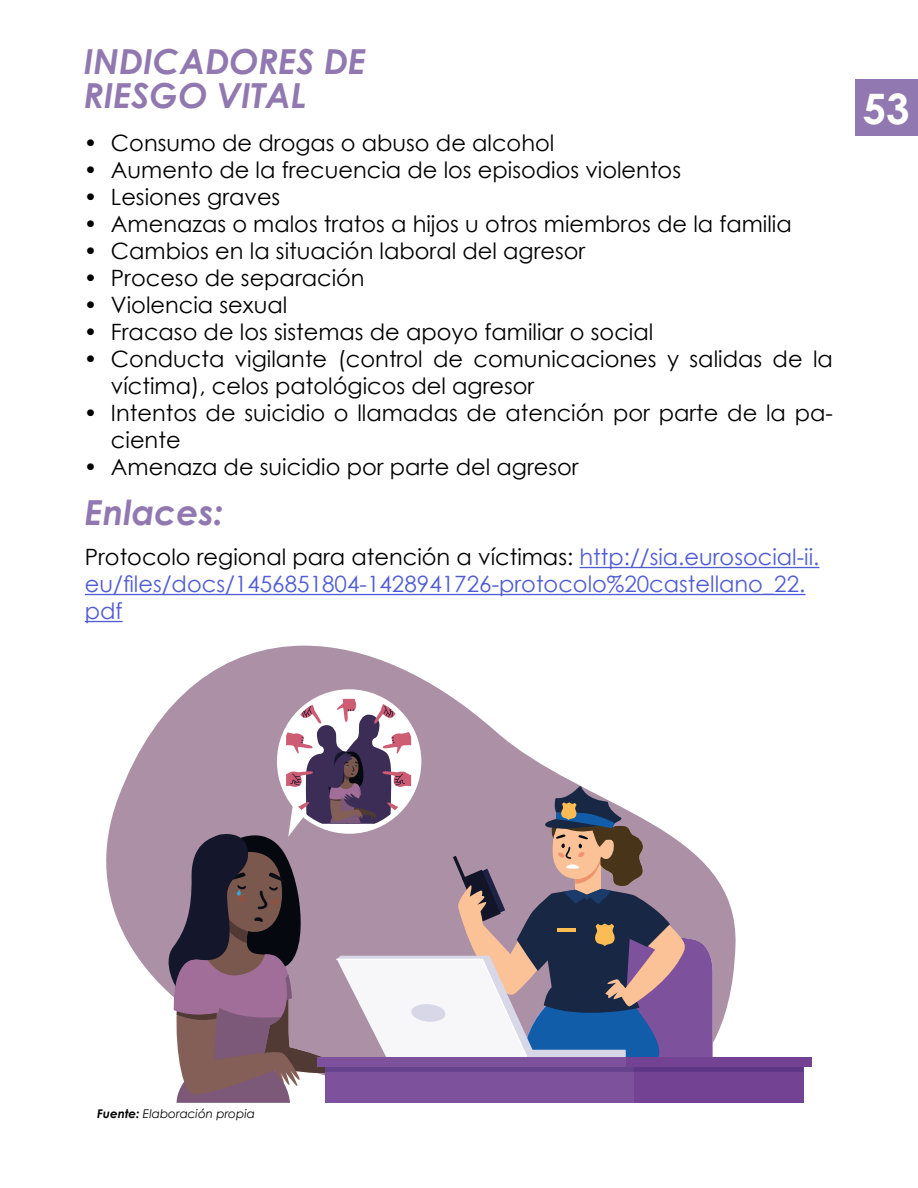
<style>
.page{position:relative;width:918px;height:1188px;background:#fff}
.page>*{position:absolute;margin:0;border:0;box-sizing:border-box;transform-origin:0 0}
.t1{font:700 42px "Century Gothic";color:#fff}
.t2{font:italic 700 34.5px/34.5px "Century Gothic";color:#9178b0}
.t3{font:22.5px/27px "Century Gothic";color:#000}
.t4{font:22.5px/27px "Century Gothic";color:#4f5cd6}
.t5{font:italic 12px "Century Gothic";color:#000}
.s1{color:#000}
.s2{font-weight:700}
</style>
<div class="page">
<div style="left:855px;top:80px;width:63px;height:56px;background:#9178b0"></div>
<hr style="left:579px;top:567px;width:240px;height:1px;background:#4f5cd6">
<hr style="left:85px;top:594px;width:721px;height:1px;background:#4f5cd6">
<hr style="left:85px;top:621px;width:38px;height:1px;background:#4f5cd6">
<svg style="left:106px;top:646px;width:348px;height:339px;fill:#ac90a5"></svg>
<div style="left:277px;top:689px;width:144px;height:145px;background:#fff;border-radius:50%"></div>
<div style="left:625px;top:1057px;width:187px;height:10px;background:#734293"></div>
<svg style="left:161px;top:699px;width:643px;height:404px"></svg>
<h2 class="t2" style="left:84px;top:42px;width:284px">INDICADORES DE<br>RIESGO VITAL</h2>
<p class="t3" style="left:84px;top:129px;width:472px">• Consumo de drogas o abuso de alcohol</p>
<p class="t3" style="left:84px;top:156px;width:599px">• Aumento de la frecuencia de los episodios violentos</p>
<p class="t3" style="left:84px;top:183px;width:198px">• Lesiones graves</p>
<p class="t3" style="left:84px;top:210px;width:709px">• Amenazas o malos tratos a hijos u otros miembros de la familia</p>
<p class="t3" style="left:84px;top:237px;width:503px">• Cambios en la situación laboral del agresor</p>
<p class="t3" style="left:84px;top:264px;width:282px">• Proceso de separación</p>
<p class="t3" style="left:84px;top:291px;width:205px">• Violencia sexual</p>
<p class="t3" style="left:84px;top:318px;width:571px">• Fracaso de los sistemas de apoyo familiar o social</p>
<p class="t3" style="left:111px;top:345px;width:724px;text-indent:-27px">• Conducta vigilante (control de comunicaciones y salidas de la víctima), celos patológicos del agresor</p>
<p class="t3" style="left:111px;top:399px;width:723px;text-indent:-27px">• Intentos de suicidio o llamadas de atención por parte de la pa&shy;ciente</p>
<p class="t3" style="left:84px;top:453px;width:496px">• Amenaza de suicidio por parte del agresor</p>
<h2 class="t2" style="left:85px;top:493px;width:140px">Enlaces:</h2>
<p class="t4" style="left:85px;top:543px;width:736px"><span class="s1">Protocolo regional para atención a víctimas:</span> http://sia.eurosocial-ii. eu/files/docs/1456851804-1428941726-protocolo%20castellano_22. pdf</p>
<h1 class="t1" style="left:863px;top:77px;width:49px">53</h1>
<p class="t5" style="left:97px;top:1106px;width:159px"><span class="s2">Fuente:</span> Elaboración propia</p>
</div>
